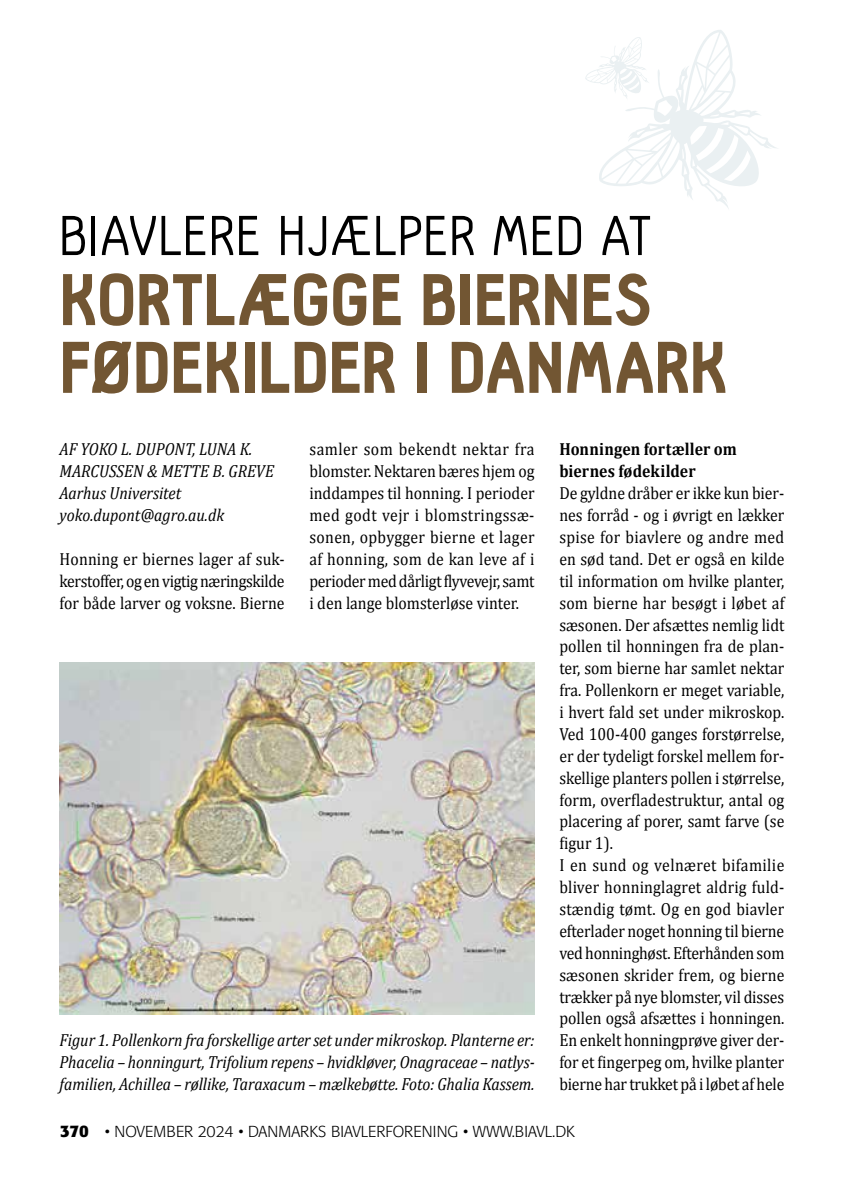
<style>
.page{position:relative;width:844px;height:1191px;background:#fff}
.page>*{position:absolute;margin:0;border:0;box-sizing:border-box;transform-origin:0 0}
.t1{font:900 71.58px/67.7px "Hallosans";color:#725633}
.t2{font:59.5px "Hallo Sans";letter-spacing:.005em;color:#000}
.t3{font:17.5px/21.9px "Cambria";color:#000;text-align:justify;scale:.9 1}
.t4{font:italic 17.5px/21.9px "Cambria";color:#000;scale:.9 1}
.t5{font:700 17.5px/21.9px "Cambria";letter-spacing:.005em;color:#000;scale:.9 1}
.t6{font:300 15.75px "Formata";color:#000}
.s1{font-weight:700;font-size:16.62px}
</style>
<div class="page">
<svg style="left:585px;top:30px;width:191px;height:179px"></svg>
<img style="left:60px;top:662px;width:474px;height:352px">
<h2 class="t2" style="left:60px;top:205px;width:592px">BIAVLERE HJÆLPER MED AT</h2>
<h1 class="t1" style="left:60px;top:269px;width:669px">KORTLÆGGE BIERNES<br>FØDEKILDER I DANMARK</h1>
<p class="t3" style="left:309px;top:438px;width:251px">samler som bekendt nektar fra blomster. Nektaren bæres hjem og inddampes til honning. I perioder med godt vejr i blomstringssæ&shy;sonen, opbygger bierne et lager af honning, som de kan leve af i perioder med dårligt flyvevejr, samt i den lange blomsterløse vinter.</p>
<p class="t5" style="left:559px;top:438px;width:199px">Honningen fortæller om biernes fødekilder</p>
<p class="t4" style="left:60px;top:438px;width:240px">AF YOKO L. DUPONT, LUNA K.<br>MARCUSSEN &amp; METTE B. GREVE<br>Aarhus Universitet yoko.dupont@agro.au.dk</p>
<p class="t3" style="left:60px;top:548px;width:251px">Honning er biernes lager af suk&shy;kerstoffer, og en vigtig næringskilde for både larver og voksne. Bierne</p>
<p class="t3" style="left:559px;top:482px;width:251px;text-align:left">De gyldne dråber er ikke kun bier&shy;nes forråd - og i øvrigt en lækker spise for biavlere og andre med en sød tand. Det er også en kilde til information om hvilke planter, som bierne har besøgt i løbet af sæsonen. Der afsættes nemlig lidt pollen til honningen fra de plan&shy;ter, som bierne har samlet nektar fra. Pollenkorn er meget variable, i hvert fald set under mikroskop.<br>Ved 100-400 ganges forstørrelse, er der tydeligt forskel mellem for&shy;skellige planters pollen i størrelse, form, overfladestruktur, antal og placering af porer, samt farve (se figur 1).<br>I en sund og velnæret bifamilie bliver honninglagret aldrig fuld&shy;stændig tømt. Og en god biavler efterlader noget honning til bierne ved honninghøst. Efterhånden som sæsonen skrider frem, og bierne trækker på nye blomster, vil disses pollen også afsættes i honningen.<br>En enkelt honningprøve giver der&shy;for et fingerpeg om, hvilke planter bierne har trukket på i løbet af hele</p>
<p class="t4" style="left:60px;top:1028px;width:529px;text-align:justify">Figur 1. Pollenkorn fra forskellige arter set under mikroskop. Planterne er:<br>Phacelia – honningurt, Trifolium repens – hvidkløver, Onagraceae – natlys&shy;familien, Achillea – røllike, Taraxacum – mælkebøtte. Foto: Ghalia Kassem.</p>
<p class="t6" style="left:60px;top:1121px;width:516px"><span class="s1">370</span> • NOVEMBER 2024 • DANMARKS BIAVLERFORENING • WWW.BIAVL.DK</p>
</div>
